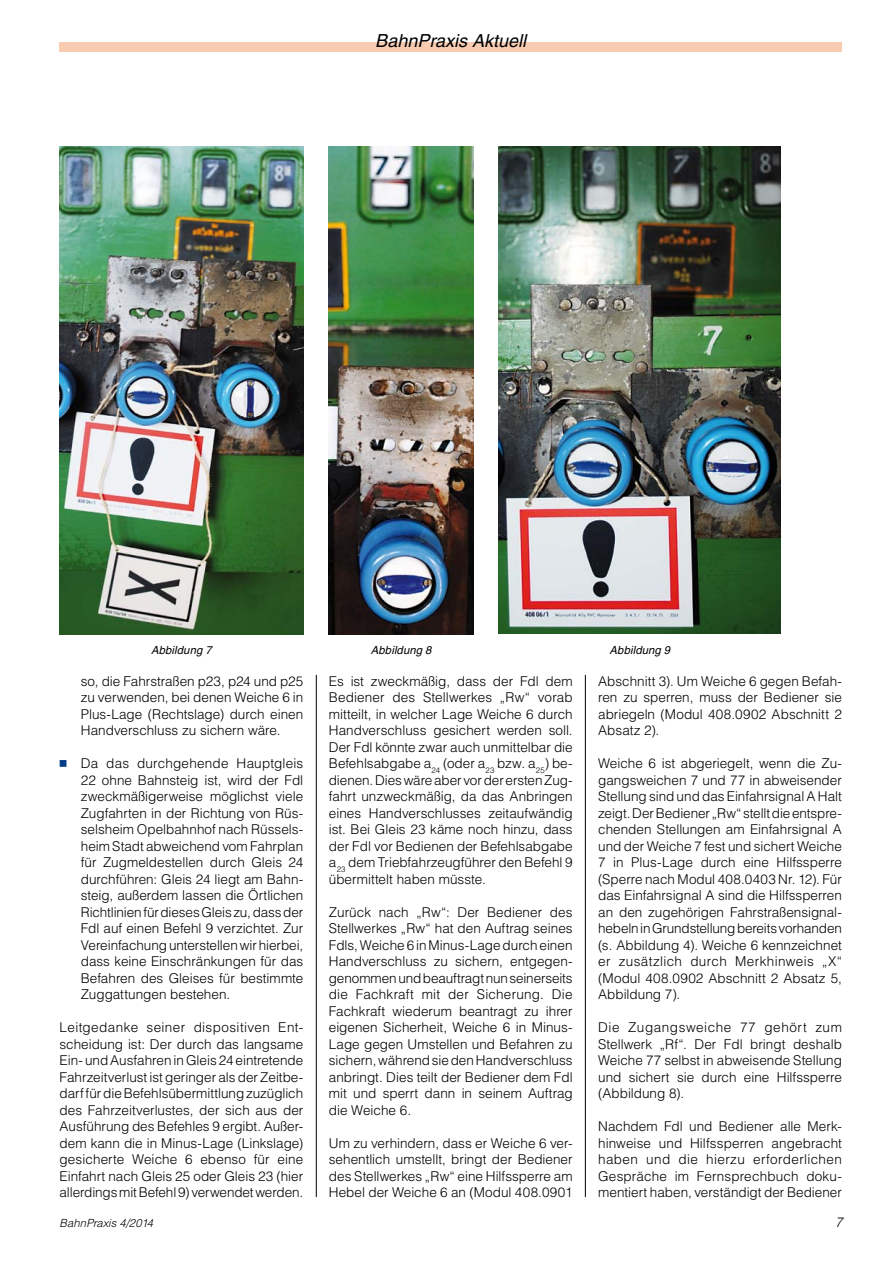
<style>
.page{position:relative;width:893px;height:1263px;background:#fff}
.page>*{position:absolute;margin:0;border:0;box-sizing:border-box;transform-origin:0 0}
.t1{font:italic 18px "Helvetica LT";color:#000}
.t2{font:300 13.5px/16.5px "Helvetica LT";color:#000;text-align:justify}
.t3{font:italic 300 13.5px "Helvetica LT";color:#000}
.t4{font:italic 11.25px "Helvetica LT";letter-spacing:.015em;color:#000}
.t5{font:italic 300 11.25px "Helvetica LT";color:#000}
.s1{font-family:"Universal Newswith Comm Pi";font-weight:400;color:#003d85}
</style>
<div class="page">
<div style="left:60px;top:43px;width:782px;height:9px;background:#f9cbb1"></div>
<img style="left:60px;top:147px;width:243px;height:487px">
<img style="left:329px;top:147px;width:144px;height:487px">
<img style="left:499px;top:147px;width:282px;height:487px">
<hr style="left:585px;top:675px;width:1px;height:522px;background:#000">
<hr style="left:316px;top:675px;width:1px;height:522px;background:#000">
<h1 class="t1" style="left:375px;top:30px;width:152px">BahnPraxis Aktuell</h1>
<p class="t4" style="left:151px;top:643px;width:62px">Abbildung 7</p>
<p class="t4" style="left:371px;top:643px;width:62px">Abbildung 8</p>
<p class="t4" style="left:610px;top:643px;width:62px">Abbildung 9</p>
<p class="t2" style="left:81px;top:672px;width:224px">so, die Fahrstraßen p23, p24 und p25 zu verwenden, bei denen Weiche 6 in Plus-Lage (Rechtslage) durch einen Handverschluss zu sichern wäre.</p>
<p class="t2" style="left:81px;top:755px;width:224px;text-indent:-21px"><span class="s1">n</span> Da das durchgehende Hauptgleis 22 ohne Bahnsteig ist, wird der Fdl zweckmäßigerweise möglichst viele Zugfahrten in der Richtung von Rüs&shy;selsheim Opelbahnhof nach Rüssels&shy;heim Stadt abweichend vom Fahrplan für Zugmeldestellen durch Gleis 24 durchführen: Gleis 24 liegt am Bahn&shy;steig, außerdem lassen die Örtlichen Richtlinien für dieses Gleis zu, dass der Fdl auf einen Befehl 9 verzichtet. Zur Vereinfachung unterstellen wir hierbei, dass keine Einschränkungen für das Befahren des Gleises für bestimmte Zuggattungen bestehen.</p>
<p class="t2" style="left:60px;top:1019px;width:245px">Leitgedanke seiner dispositiven Ent&shy;scheidung ist: Der durch das langsame Ein- und Ausfahren in Gleis 24 eintretende Fahrzeitverlust ist geringer als der Zeitbe&shy;darf für die Befehlsübermittlung zuzüglich des Fahrzeitverlustes, der sich aus der Ausführung des Befehles 9 ergibt. Außer&shy;dem kann die in Minus-Lage (Linkslage) gesicherte Weiche 6 ebenso für eine Einfahrt nach Gleis 25 oder Gleis 23 (hier allerdings mit Befehl 9) verwendet werden.</p>
<p class="t2" style="left:329px;top:672px;width:245px">Es ist zweckmäßig, dass der Fdl dem Bediener des Stellwerkes „Rw“ vorab mitteilt, in welcher Lage Weiche 6 durch Handverschluss gesichert werden soll.<br>Der Fdl könnte zwar auch unmittelbar die Befehlsabgabe a<sub>24</sub> (oder a<sub>23</sub> bzw. a<sub>25</sub>) be&shy;dienen. Dies wäre aber vor der ersten Zug&shy;fahrt unzweckmäßig, da das Anbringen eines Handverschlusses zeitaufwändig ist. Bei Gleis 23 käme noch hinzu, dass der Fdl vor Bedienen der Befehlsabgabe a<sub>23</sub> dem Triebfahrzeugführer den Befehl 9 übermittelt haben müsste.</p>
<p class="t2" style="left:329px;top:903px;width:245px">Zurück nach „Rw“: Der Bediener des Stellwerkes „Rw“ hat den Auftrag seines Fdls, Weiche 6 in Minus-Lage durch einen Handverschluss zu sichern, entgegen&shy;genommen und beauftragt nun seinerseits die Fachkraft mit der Sicherung. Die Fachkraft wiederum beantragt zu ihrer eigenen Sicherheit, Weiche 6 in Minus-Lage gegen Umstellen und Befahren zu sichern, während sie den Handverschluss anbringt. Dies teilt der Bediener dem Fdl mit und sperrt dann in seinem Auftrag die Weiche 6.</p>
<p class="t2" style="left:329px;top:1134px;width:245px">Um zu verhindern, dass er Weiche 6 ver&shy;sehentlich umstellt, bringt der Bediener des Stellwerkes „Rw“ eine Hilfssperre am Hebel der Weiche 6 an (Modul 408.0901</p>
<p class="t2" style="left:598px;top:672px;width:245px">Abschnitt 3). Um Weiche 6 gegen Befah&shy;ren zu sperren, muss der Bediener sie abriegeln (Modul 408.0902 Abschnitt 2<br>Absatz 2).</p>
<p class="t2" style="left:598px;top:755px;width:245px">Weiche 6 ist abgeriegelt, wenn die Zu&shy;gangsweichen 7 und 77 in abweisender Stellung sind und das Einfahrsignal A Halt zeigt. Der Bediener „Rw“ stellt die entspre&shy;chenden Stellungen am Einfahrsignal A und der Weiche 7 fest und sichert Weiche 7 in Plus-Lage durch eine Hilfssperre (Sperre nach Modul 408.0403 Nr. 12). Für das Einfahrsignal A sind die Hilfssperren an den zugehörigen Fahrstraßensignal&shy;hebeln in Grundstellung bereits vorhanden (s. Abbildung 4). Weiche 6 kennzeichnet er zusätzlich durch Merkhinweis „X“ (Modul 408.0902 Abschnitt 2 Absatz 5, Abbildung 7).</p>
<p class="t2" style="left:598px;top:1019px;width:245px">Die Zugangsweiche 77 gehört zum Stellwerk „Rf“. Der Fdl bringt deshalb Weiche 77 selbst in abweisende Stellung und sichert sie durch eine Hilfssperre (Abbildung 8).</p>
<p class="t2" style="left:598px;top:1118px;width:245px">Nachdem Fdl und Bediener alle Merk&shy;hinweise und Hilfssperren angebracht haben und die hierzu erforderlichen Gespräche im Fernsprechbuch doku&shy;mentiert haben, verständigt der Bediener</p>
<p class="t5" style="left:60px;top:1216px;width:95px">BahnPraxis 4/2014</p>
<p class="t3" style="left:835px;top:1214px;width:9px">7</p>
</div>
